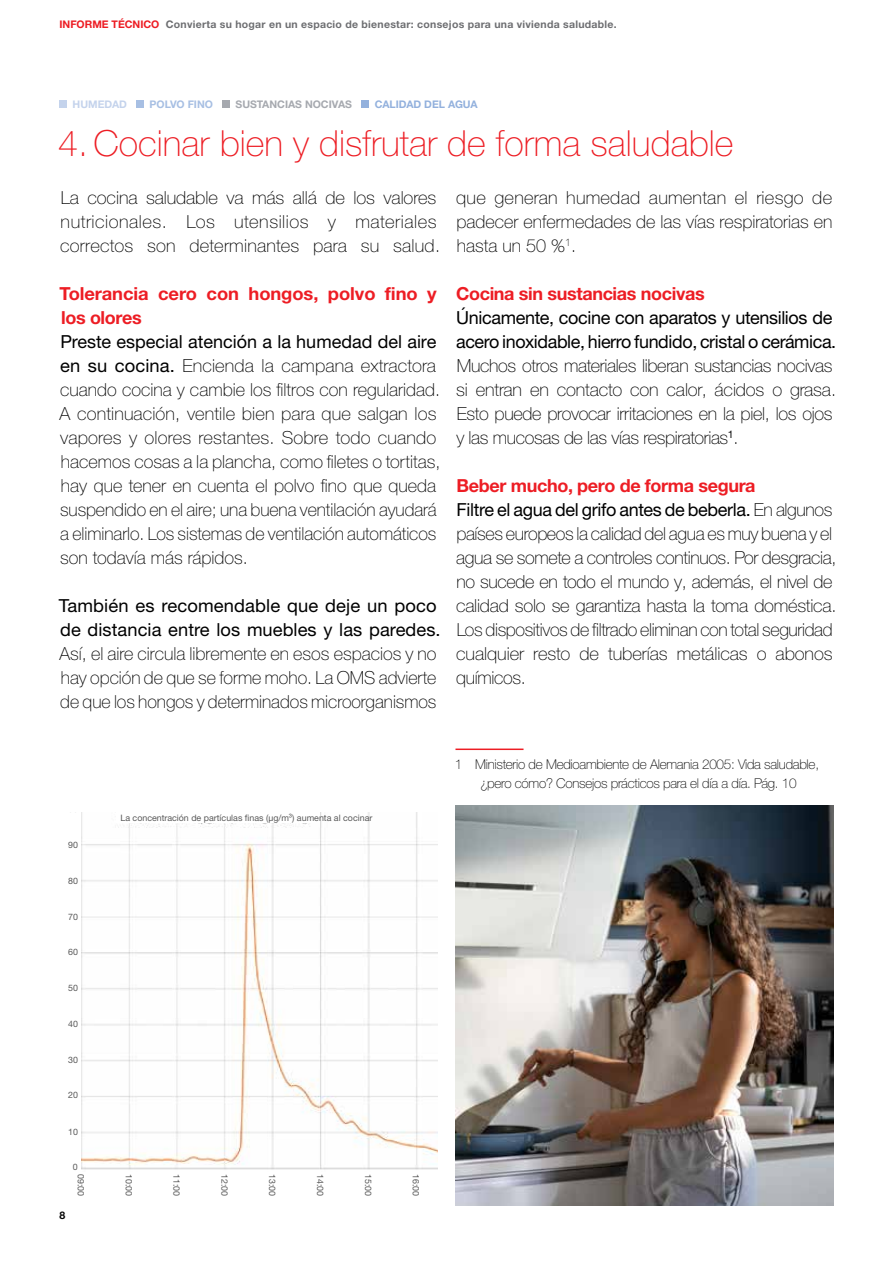
<style>
.page{position:relative;width:893px;height:1263px;background:#fff}
.page>*{position:absolute;margin:0;border:0;box-sizing:border-box;transform-origin:0 0}
.t1{font:100 36px "Helvetica Neue LTW1 G";color:#ed1d24}
.t2{font:100 18px/24px "Helvetica Neue LTW1 G";letter-spacing:-.005em;color:#000}
.t3{font:18px/24px "Helvetica Neuefor Zehnder";letter-spacing:-.02em;color:#000}
.t4{font:700 18px/24px "Helvetica Neue LTW1 G";letter-spacing:-.02em;color:#ed1d24}
.t5{font:18px/24px "Helvetica Neuefor Zehnder";letter-spacing:.005em;color:#000}
.t6{font:18px "Helvetica Neuefor Zehnder";color:#000}
.t7{font:100 13.5px/19.5px "Helvetica Neue LTW1 G";letter-spacing:-.02em;color:#000;text-align:center}
.t8{font:700 10.5px "Helvetica Neue LTW1 G";letter-spacing:.025em;color:#6d6e71}
.t9{font:700 10.5px "Helvetica Neue LTW1 G";color:#a6a9af}
.t10{font:700 10.5px "Helvetica Neue LTW1 G";color:#93b1dd}
.t11{font:700 10.5px "Helvetica Neue LTW1 G";color:#a7bfe3}
.t12{font:700 10.5px "Helvetica Neue LTW1 G";color:#c4d3ec}
.t13{font:700 10.5px "Helvetica Neue LTW1 G";color:#000}
.t14{font:8.85px "Helvetica Neuefor Zehnder";color:#595959}
.s1{color:#ed1d24}
.s2{font-family:"Helvetica Neuefor Zehnder";font-weight:400}
.s3{font-family:"Helvetica Neue LTW1 G";font-weight:100}
</style>
<div class="page">
<hr style="left:455px;top:748px;width:68px;height:2px;background:#ed1d24">
<img style="left:455px;top:806px;width:378px;height:399px">
<img style="left:81px;top:812px;width:357px;height:358px">
<div style="left:116px;top:812px;width:204px;height:11px;background:#fff"></div>
<div style="left:60px;top:100px;width:7px;height:8px;background:#c4d3ec"></div>
<div style="left:137px;top:100px;width:7px;height:8px;background:#a7bfe3"></div>
<div style="left:223px;top:100px;width:7px;height:8px;background:#a6a9af"></div>
<div style="left:362px;top:100px;width:7px;height:8px;background:#93b1dd"></div>
<p class="t8" style="left:60px;top:18px;width:559px"><span class="s1">INFORME TÉCNICO</span> Convierta su hogar en un espacio de bienestar: consejos para una vivienda saludable.</p>
<p class="t12" style="left:73px;top:97px;width:56px">HUMEDAD</p>
<p class="t11" style="left:150px;top:97px;width:65px">POLVO FINO</p>
<p class="t9" style="left:236px;top:97px;width:118px">SUSTANCIAS NOCIVAS</p>
<p class="t10" style="left:375px;top:97px;width:105px">CALIDAD DEL AGUA</p>
<h1 class="t1" style="left:58px;top:121px;width:677px">4. Cocinar bien y disfrutar de forma saludable</h1>
<p class="t2" style="left:60px;top:185px;width:381px">La cocina saludable va más allá de los valores nutricionales. Los utensilios y materiales correctos son determinantes para su salud.</p>
<p class="t4" style="left:59px;top:281px;width:379px">Tolerancia cero con hongos, polvo fino y los olores</p>
<p class="t6" style="left:61px;top:330px;width:377px">Preste especial atención a la humedad del aire</p>
<p class="t2" style="left:60px;top:353px;width:382px"><span class="s2">en su cocina.</span> Encienda la campana extractora cuando cocina y cambie los filtros con regularidad.<br>A continuación, ventile bien para que salgan los vapores y olores restantes. Sobre todo cuando hacemos cosas a la plancha, como filetes o tortitas, hay que tener en cuenta el polvo fino que queda suspendido en el aire; una buena ventilación ayudará a eliminarlo. Los sistemas de ventilación automáticos son todavía más rápidos.</p>
<p class="t5" style="left:59px;top:593px;width:383px">También es recomendable que deje un poco de distancia entre los muebles y las paredes.</p>
<p class="t2" style="left:60px;top:641px;width:378px;text-align:justify">Así, el aire circula libremente en esos espacios y no hay opción de que se forme moho. La OMS advierte de que los hongos y determinados microorganismos</p>
<p class="t2" style="left:456px;top:185px;width:378px;text-align:justify">que generan humedad aumentan el riesgo de padecer enfermedades de las vías respiratorias en hasta un 50 %<sup>1</sup>.</p>
<p class="t4" style="left:456px;top:281px;width:250px">Cocina sin sustancias nocivas</p>
<p class="t3" style="left:456px;top:305px;width:382px">Únicamente, cocine con aparatos y utensilios de acero inoxidable, hierro fundido, cristal o cerámica.</p>
<p class="t2" style="left:456px;top:353px;width:381px">Muchos otros materiales liberan sustancias nocivas si entran en contacto con calor, ácidos o grasa.<br>Esto puede provocar irritaciones en la piel, los ojos y las mucosas de las vías respiratorias<sup>1</sup>.</p>
<p class="t4" style="left:457px;top:473px;width:300px">Beber mucho, pero de forma segura</p>
<p class="t3" style="left:456px;top:497px;width:378px">Filtre el agua del grifo antes de beberla. <span class="s3">En algunos</span></p>
<p class="t2" style="left:456px;top:521px;width:382px">países europeos la calidad del agua es muy buena y el agua se somete a controles continuos. Por desgracia, no sucede en todo el mundo y, además, el nivel de calidad solo se garantiza hasta la toma doméstica.<br>Los dispositivos de filtrado eliminan con total seguridad cualquier resto de tuberías metálicas o abonos químicos.</p>
<p class="t14" style="left:68px;top:839px;width:11px">90</p>
<p class="t14" style="left:68px;top:875px;width:11px">80</p>
<p class="t14" style="left:68px;top:911px;width:11px">70</p>
<p class="t14" style="left:68px;top:947px;width:11px">60</p>
<p class="t14" style="left:68px;top:982px;width:11px">50</p>
<p class="t14" style="left:68px;top:1018px;width:11px">40</p>
<p class="t14" style="left:68px;top:1054px;width:11px">30</p>
<p class="t14" style="left:68px;top:1090px;width:11px">20</p>
<p class="t14" style="left:68px;top:1126px;width:11px">10</p>
<p class="t14" style="left:73px;top:1161px;width:6px">0</p>
<p class="t14" style="left:120px;top:812px;width:253px">La concentración de partículas finas (μg/m³) aumenta al cocinar</p>
<p class="t13" style="left:60px;top:1209px;width:7px">8</p>
<p class="t14" style="left:87px;top:1174px;width:24px;rotate:90deg">09:00</p>
<p class="t14" style="left:134px;top:1174px;width:24px;rotate:90deg">10:00</p>
<p class="t14" style="left:182px;top:1174px;width:24px;rotate:90deg">11:00</p>
<p class="t14" style="left:230px;top:1174px;width:24px;rotate:90deg">12:00</p>
<p class="t14" style="left:278px;top:1174px;width:24px;rotate:90deg">13:00</p>
<p class="t14" style="left:326px;top:1174px;width:24px;rotate:90deg">14:00</p>
<p class="t14" style="left:374px;top:1174px;width:24px;rotate:90deg">15:00</p>
<p class="t14" style="left:421px;top:1174px;width:24px;rotate:90deg">16:00</p>
<p class="t7" style="left:455px;top:754px;width:366px">1 Ministerio de Medioambiente de Alemania 2005: Vida saludable, ¿pero cómo? Consejos prácticos para el día a día. Pág. 10</p>
</div>
